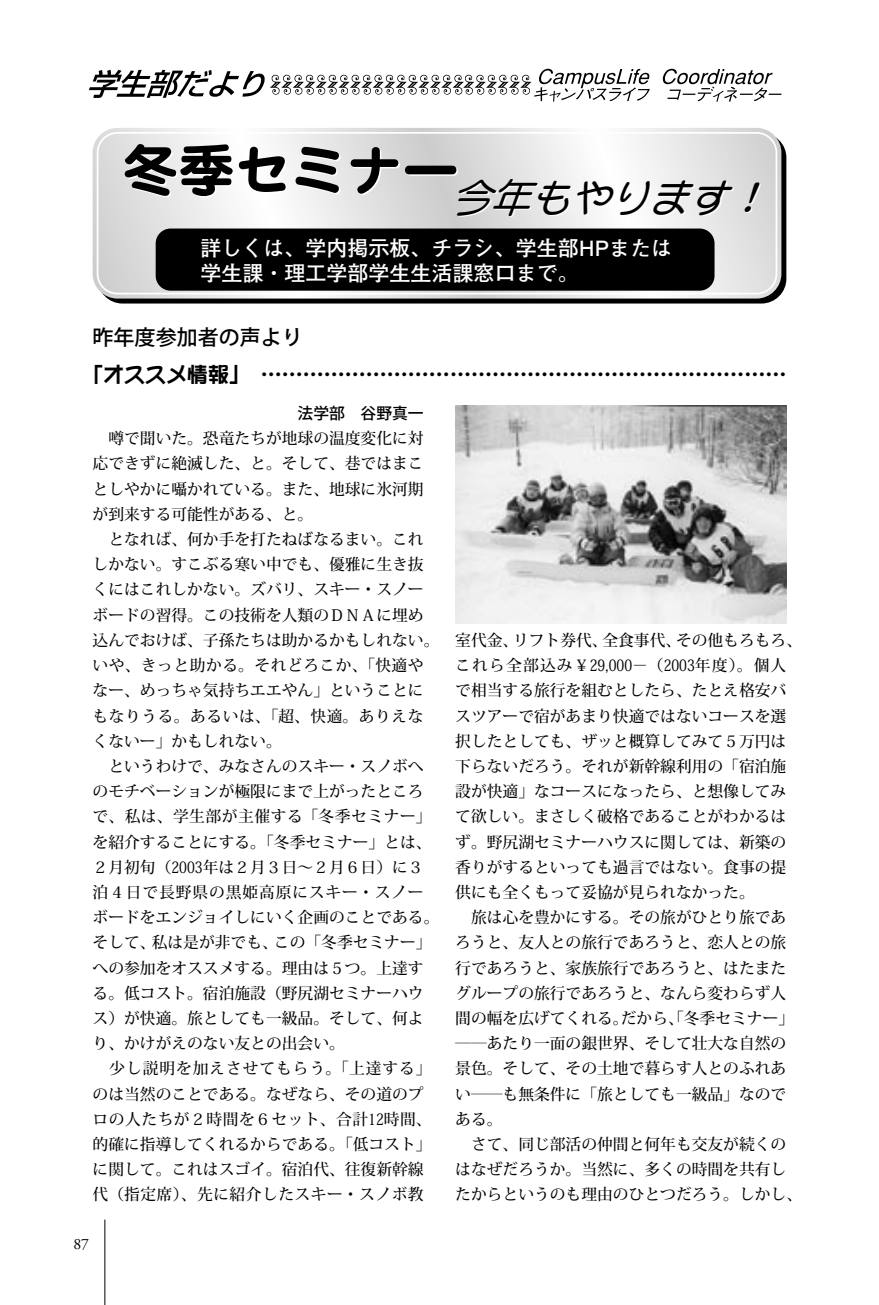
<style>
.page{position:relative;width:879px;height:1305px;background:#fff}
.page>*{position:absolute;margin:0;border:0;box-sizing:border-box;transform-origin:0 0}
.t1{font:italic 39.55px "DF Maru Gothic Std W7";color:#000}
.t2{font:700 21px/25.4px "Futo Go B101 Pro";color:#fff}
.t3{font:21px "DFPOP1 Std W9";color:#000}
.t4{font:500 21px "Koz Go Pro";color:#000}
.t5{font:500 15.75px/25.2px "Koz Min Pro";color:#000}
.t6{font:500 15.75px "Koz Go Pro";color:#000}
.t7{font:15.75px "Adobe Garamond Pro";color:#000}
</style>
<div class="page">
<hr style="left:104px;top:1219px;width:1px;height:86px;background:#000">
<svg style="left:89px;top:69px;width:560px;height:33px"></svg>
<svg style="left:662px;top:69px;width:119px;height:33px"></svg>
<svg style="left:97px;top:133px;width:689px;height:170px;background:#181818"></svg>
<svg style="left:93px;top:128px;width:688px;height:170px"></svg>
<div style="left:97px;top:132px;width:679px;height:162px;border:2px solid #fff;border-radius:20px"></div>
<div style="left:156px;top:228px;width:558px;height:63px;background:#000;border-radius:15px"></div>
<img style="left:455px;top:405px;width:331px;height:218px">
<h1 class="t1" style="left:122px;top:176px;width:660px"><sup>冬季セミナー</sup>今年もやります！</h1>
<h2 class="t2" style="left:200px;top:232px;width:473px">詳しくは、学内掲示板、チラシ、学生部HPまたは学生課・理工学部学生生活課窓口まで。</h2>
<h2 class="t4" style="left:93px;top:324px;width:212px">昨年度参加者の声より</h2>
<h2 class="t3" style="left:82px;top:363px;width:705px">「オススメ情報」 …………………………………………………………………</h2>
<p class="t6" style="left:297px;top:403px;width:127px">法学部　谷野真一</p>
<p class="t5" style="left:93px;top:425px;width:332px;text-align:justify">　噂で聞いた。恐竜たちが地球の温度変化に対応できずに絶滅した、と。そして、巷ではまことしやかに囁かれている。また、地球に氷河期が到来する可能性がある、と。</p>
<p class="t5" style="left:93px;top:526px;width:348px;text-indent:16px">となれば、何か手を打たねばなるまい。これしかない。すこぶる寒い中でも、優雅に生き抜くにはこれしかない。ズバリ、スキー・スノーボードの習得。この技術を人類のＤＮＡに埋め込んでおけば、子孫たちは助かるかもしれない。いや、きっと助かる。それどろこか、「快適やなー、めっちゃ気持ちエエやん」ということにもなりうる。あるいは、「超、快適。ありえなくないー」かもしれない。</p>
<p class="t5" style="left:93px;top:753px;width:348px;text-indent:16px">というわけで、みなさんのスキー・スノボへのモチベーションが極限にまで上がったところで、私は、学生部が主催する「冬季セミナー」を紹介することにする。「冬季セミナー」とは、<br>２月初旬（2003年は２月３日～２月６日）に３泊４日で長野県の黒姫高原にスキー・スノーボードをエンジョイしにいく企画のことである。そして、私は是が非でも、この「冬季セミナー」への参加をオススメする。理由は５つ。上達する。低コスト。宿泊施設（野尻湖セミナーハウス）が快適。旅としても一級品。そして、何より、かけがえのない友との出会い。<br>　少し説明を加えさせてもらう。「上達する」のは当然のことである。なぜなら、その道のプロの人たちが２時間を６セット、合計12時間、的確に指導してくれるからである。「低コスト」に関して。これはスゴイ。宿泊代、往復新幹線代（指定席）、先に紹介したスキー・スノボ教</p>
<p class="t7" style="left:73px;top:1234px;width:17px">87</p>
<p class="t5" style="left:455px;top:627px;width:348px">室代金、リフト券代、全食事代、その他もろもろ、これら全部込み￥29,000－（2003年度）。個人で相当する旅行を組むとしたら、たとえ格安バスツアーで宿があまり快適ではないコースを選択したとしても、ザッと概算してみて５万円は下らないだろう。それが新幹線利用の「宿泊施設が快適」なコースになったら、と想像してみて欲しい。まさしく破格であることがわかるはず。野尻湖セミナーハウスに関しては、新築の香りがするといっても過言ではない。食事の提供にも全くもって妥協が見られなかった。<br>　旅は心を豊かにする。その旅がひとり旅であろうと、友人との旅行であろうと、恋人との旅行であろうと、家族旅行であろうと、はたまたグループの旅行であろうと、なんら変わらず人間の幅を広げてくれる。だから、「冬季セミナー」――あたり一面の銀世界、そして壮大な自然の景色。そして、その土地で暮らす人とのふれあい――も無条件に「旅としても一級品」なのである。</p>
<p class="t5" style="left:455px;top:1131px;width:348px;text-indent:16px">さて、同じ部活の仲間と何年も交友が続くのはなぜだろうか。当然に、多くの時間を共有したからというのも理由のひとつだろう。しかし、</p>
</div>
